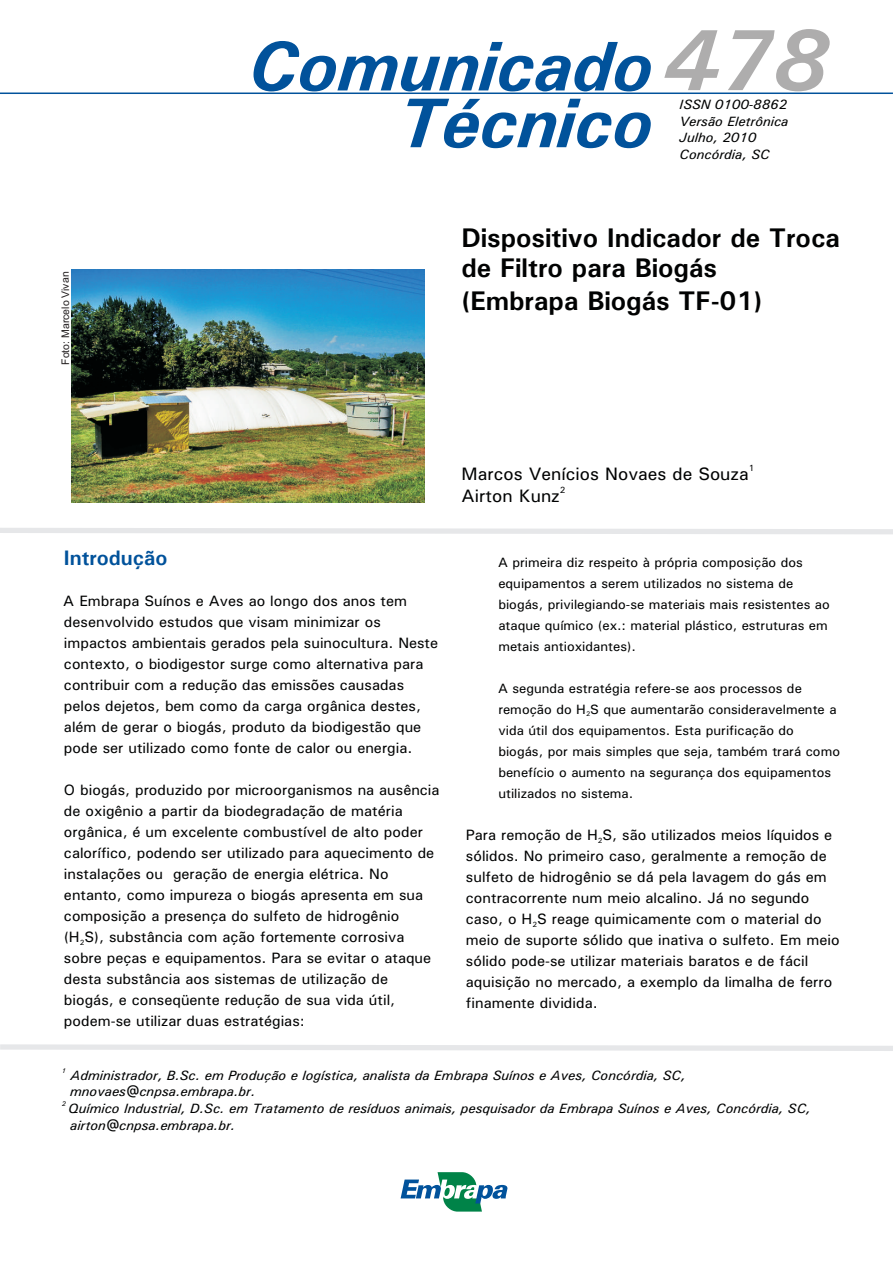
<style>
.page{position:relative;width:893px;height:1263px;background:#fff}
.page>*{position:absolute;margin:0;border:0;box-sizing:border-box;transform-origin:0 0}
.t1{font:italic 500 87px "Univers";color:#aeadad}
.t2{font:italic 500 70.5px/56.7px "Univers";color:#01529b;text-align:right}
.t3{font:500 27px/29.7px "Univers";color:#010202}
.t4{font:500 21px "Univers";color:#01529b}
.t5{font:500 18px "Univers";color:#010202}
.t6{font:500 15px/21px "Univers";color:#010202}
.t7{font:500 13.5px/21px "Univers";color:#010202}
.t8{font:italic 500 13.5px/16.6px "Univers";color:#010202}
.t9{font:10.5px "Arial";color:#231f20}
.t10{font:500 9px "Univers";color:#010202}
.t11{font:500 7.5px "Univers";color:#010202}
.t12{font:italic 500 6.75px "Univers";color:#010202}
.t13{font:500 6.75px "Univers";color:#010202}
</style>
<div class="page">
<svg style="left:0;top:528px;width:893px;height:6px"></svg>
<svg style="left:0;top:1044px;width:893px;height:7px"></svg>
<svg style="left:401px;top:1172px;width:107px;height:39px"></svg>
<hr style="left:0;top:93px;width:893px;height:1px;background:#01529b">
<img style="left:72px;top:270px;width:352px;height:232px">
<p class="t9" style="left:61px;top:365px;width:95px;rotate:-90deg">Foto: Marcelo Vivan</p>
<h2 class="t2" style="left:248px;top:44px;width:406px">Comunicado<br>Técnico</h2>
<h1 class="t1" style="left:664px;top:30px;width:165px">478</h1>
<p class="t8" style="left:680px;top:97px;width:110px">ISSN 0100-8862<br>Versão Eletrônica<br>Julho, 2010<br>Concórdia, SC</p>
<h3 class="t3" style="left:461px;top:225px;width:380px">Dispositivo Indicador de Troca de Filtro para Biogás</h3>
<h3 class="t3" style="left:461px;top:288px;width:302px">(Embrapa Biogás TF-01)</h3>
<p class="t10" style="left:749px;top:465px;width:7px">1</p>
<p class="t5" style="left:462px;top:468px;width:289px">Marcos Venícios Novaes de Souza</p>
<p class="t10" style="left:560px;top:487px;width:7px">2</p>
<p class="t5" style="left:462px;top:490px;width:100px">Airton Kunz</p>
<h3 class="t4" style="left:64px;top:551px;width:105px">Introdução</h3>
<p class="t7" style="left:498px;top:553px;width:306px">A primeira diz respeito à própria composição dos equipamentos a serem utilizados no sistema de</p>
<p class="t6" style="left:63px;top:591px;width:345px">A Embrapa Suínos e Aves ao longo dos anos tem</p>
<p class="t7" style="left:498px;top:595px;width:333px">biogás, privilegiando-se materiais mais resistentes ao</p>
<p class="t6" style="left:64px;top:612px;width:318px">desenvolvido estudos que visam minimizar os</p>
<p class="t7" style="left:498px;top:616px;width:331px">ataque químico (ex.: material plástico, estruturas em</p>
<p class="t6" style="left:64px;top:633px;width:376px">impactos ambientais gerados pela suinocultura. Neste</p>
<p class="t7" style="left:498px;top:637px;width:139px">metais antioxidantes).</p>
<p class="t6" style="left:64px;top:654px;width:361px">contexto, o biodigestor surge como alternativa para contribuir com a redução das emissões causadas</p>
<p class="t7" style="left:498px;top:679px;width:305px">A segunda estratégia refere-se aos processos de</p>
<p class="t6" style="left:64px;top:696px;width:359px">pelos dejetos, bem como da carga orgânica destes,</p>
<p class="t7" style="left:498px;top:700px;width:340px">remoção do H S que aumentarão consideravelmente a</p>
<p class="t13" style="left:586px;top:712px;width:6px">2</p>
<p class="t6" style="left:64px;top:717px;width:359px">além de gerar o biogás, produto da biodigestão que</p>
<p class="t7" style="left:498px;top:721px;width:297px">vida útil dos equipamentos. Esta purificação do</p>
<p class="t6" style="left:64px;top:738px;width:350px">pode ser utilizado como fonte de calor ou energia.</p>
<p class="t7" style="left:498px;top:742px;width:343px">biogás, por mais simples que seja, também trará como benefício o aumento na segurança dos equipamentos</p>
<p class="t6" style="left:64px;top:780px;width:377px">O biogás, produzido por microorganismos na ausência</p>
<p class="t7" style="left:498px;top:784px;width:136px">utilizados no sistema.</p>
<p class="t6" style="left:64px;top:801px;width:360px">de oxigênio a partir da biodegradação de matéria orgânica, é um excelente combustível de alto poder</p>
<p class="t6" style="left:466px;top:825px;width:368px">Para remoção de H S, são utilizados meios líquidos e</p>
<p class="t11" style="left:598px;top:838px;width:6px">2</p>
<p class="t6" style="left:64px;top:843px;width:372px">calorífico, podendo ser utilizado para aquecimento de</p>
<p class="t6" style="left:466px;top:846px;width:362px">sólidos. No primeiro caso, geralmente a remoção de</p>
<p class="t6" style="left:64px;top:864px;width:326px">instalações ou geração de energia elétrica. No</p>
<p class="t6" style="left:466px;top:867px;width:362px">sulfeto de hidrogênio se dá pela lavagem do gás em</p>
<p class="t6" style="left:64px;top:885px;width:361px">entanto, como impureza o biogás apresenta em sua</p>
<p class="t6" style="left:466px;top:888px;width:345px">contracorrente num meio alcalino. Já no segundo</p>
<p class="t6" style="left:64px;top:906px;width:337px">composição a presença do sulfeto de hidrogênio</p>
<p class="t6" style="left:466px;top:909px;width:357px">caso, o H S reage quimicamente com o material do</p>
<p class="t11" style="left:532px;top:922px;width:6px">2</p>
<p class="t6" style="left:64px;top:927px;width:342px">(H S), substância com ação fortemente corrosiva</p>
<p class="t11" style="left:80px;top:940px;width:6px">2</p>
<p class="t6" style="left:466px;top:930px;width:375px">meio de suporte sólido que inativa o sulfeto. Em meio</p>
<p class="t6" style="left:64px;top:948px;width:369px">sobre peças e equipamentos. Para se evitar o ataque</p>
<p class="t6" style="left:466px;top:951px;width:344px">sólido pode-se utilizar materiais baratos e de fácil</p>
<p class="t6" style="left:64px;top:969px;width:326px">desta substância aos sistemas de utilização de</p>
<p class="t6" style="left:466px;top:972px;width:368px">aquisição no mercado, a exemplo da limalha de ferro</p>
<p class="t6" style="left:64px;top:990px;width:333px">biogás, e conseqüente redução de sua vida útil,</p>
<p class="t6" style="left:466px;top:993px;width:133px">finamente dividida.</p>
<p class="t6" style="left:64px;top:1011px;width:242px">podem-se utilizar duas estratégias:</p>
<p class="t12" style="left:62px;top:1068px;width:6px">1</p>
<p class="t8" style="left:71px;top:1068px;width:616px">Administrador, B.Sc. em Produção e logística, analista da Embrapa Suínos e Aves, Concórdia, SC,</p>
<p class="t8" style="left:70px;top:1084px;width:187px">mnovaes@cnpsa.embrapa.br.</p>
<p class="t12" style="left:62px;top:1101px;width:6px">2</p>
<p class="t8" style="left:68px;top:1101px;width:744px">Químico Industrial, D.Sc. em Tratamento de resíduos animais, pesquisador da Embrapa Suínos e Aves, Concórdia, SC, airton@cnpsa.embrapa.br.</p>
</div>
